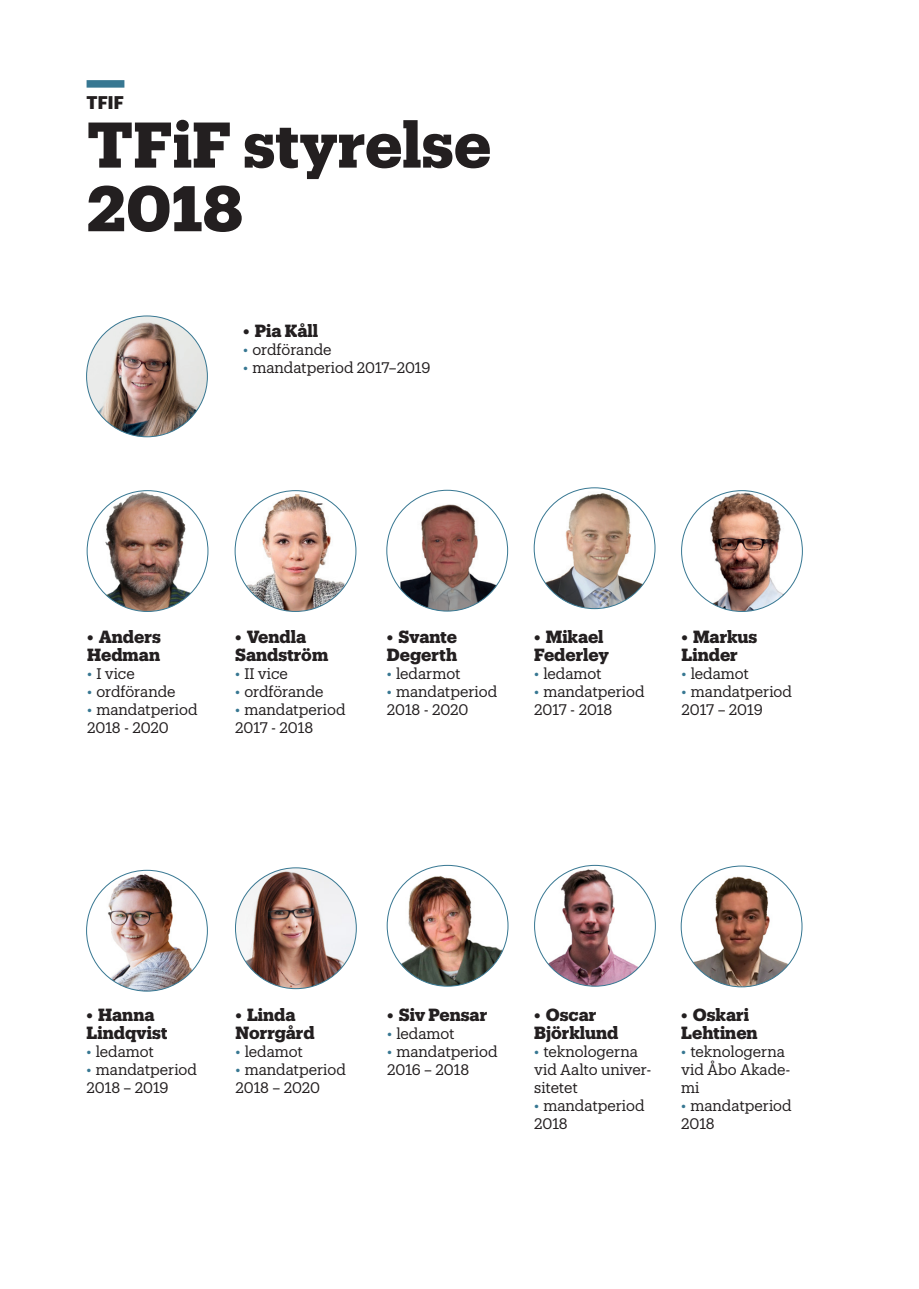
<style>
.page{position:relative;width:919px;height:1289px;background:#fff}
.page>*{position:absolute;margin:0;border:0;box-sizing:border-box;transform-origin:0 0}
.Rubrik_M{font:700 63px/63.6px "Produkt";color:#231f20}
.Vinjett_Allmän{font:700 18px "Graphik";color:#231f20}
.Gallup_Namn{font:700 17.25px/18px "Produkt";color:#231f20}
.t1{font:15px/18px "Produkt";color:#231f20}
.s1{color:#377792}
</style>
<div class="page">
<img style="left:400px;top:495px;width:97px;height:116px">
<img style="left:87px;top:316px;width:120px;height:121px;border-radius:60px">
<img style="left:235px;top:867px;width:121px;height:121px;border-radius:60px">
<img style="left:235px;top:494px;width:109px;height:117px">
<img style="left:540px;top:488px;width:115px;height:120px">
<img style="left:87px;top:870px;width:120px;height:121px;border-radius:60px">
<img style="left:681px;top:490px;width:121px;height:121px;border-radius:60px">
<img style="left:392px;top:871px;width:110px;height:115px">
<img style="left:682px;top:867px;width:120px;height:119px">
<img style="left:95px;top:490px;width:102px;height:121px">
<div style="left:87px;top:80px;width:37px;height:8px;background:#377792"></div>
<img style="left:534px;top:865px;width:121px;height:121px;border-radius:60px">
<p class="Vinjett_Allmän" style="left:87px;top:88px;width:39px">TFIF</p>
<p class="Rubrik_M" style="left:87px;top:109px;width:406px">TFiF styrelse<br>2018</p>
<p class="Gallup_Namn" style="left:243px;top:320px;width:77px">• Pia Kåll</p>
<p class="t1" style="left:243px;top:340px;width:90px"><span class="s1">•</span> ordförande</p>
<p class="t1" style="left:243px;top:358px;width:189px"><span class="s1">•</span> mandatperiod 2017–2019</p>
<p class="Gallup_Namn" style="left:87px;top:626px;width:75px">• Anders<br>Hedman</p>
<p class="t1" style="left:87px;top:664px;width:49px"><span class="s1">•</span> I vice</p>
<p class="t1" style="left:87px;top:682px;width:90px"><span class="s1">•</span> ordförande</p>
<p class="t1" style="left:87px;top:700px;width:112px"><span class="s1">•</span> mandatperiod<br>2018 - 2020</p>
<p class="Gallup_Namn" style="left:235px;top:626px;width:95px">• Vendla<br>Sandström</p>
<p class="t1" style="left:235px;top:664px;width:54px"><span class="s1">•</span> II vice</p>
<p class="t1" style="left:235px;top:682px;width:90px"><span class="s1">•</span> ordförande</p>
<p class="t1" style="left:235px;top:700px;width:112px"><span class="s1">•</span> mandatperiod<br>2017 - 2018</p>
<p class="Gallup_Namn" style="left:387px;top:626px;width:72px">• Svante<br>Degerth</p>
<p class="t1" style="left:387px;top:664px;width:75px"><span class="s1">•</span> ledarmot</p>
<p class="t1" style="left:387px;top:682px;width:112px"><span class="s1">•</span> mandatperiod<br>2018 - 2020</p>
<p class="Gallup_Namn" style="left:534px;top:626px;width:71px">• Mikael</p>
<p class="Gallup_Namn" style="left:534px;top:644px;width:76px">Federley</p>
<p class="t1" style="left:534px;top:664px;width:69px"><span class="s1">•</span> ledamot</p>
<p class="t1" style="left:534px;top:682px;width:112px"><span class="s1">•</span> mandatperiod<br>2017 - 2018</p>
<p class="Gallup_Namn" style="left:681px;top:626px;width:77px">• Markus</p>
<p class="Gallup_Namn" style="left:681px;top:644px;width:58px">Linder</p>
<p class="t1" style="left:681px;top:664px;width:69px"><span class="s1">•</span> ledamot</p>
<p class="t1" style="left:681px;top:682px;width:112px"><span class="s1">•</span> mandatperiod<br>2017 – 2019</p>
<p class="Gallup_Namn" style="left:87px;top:1004px;width:83px">• Hanna<br>Lindqvist</p>
<p class="t1" style="left:87px;top:1042px;width:69px"><span class="s1">•</span> ledamot</p>
<p class="t1" style="left:87px;top:1060px;width:112px"><span class="s1">•</span> mandatperiod<br>2018 – 2019</p>
<p class="Gallup_Namn" style="left:235px;top:1004px;width:81px">• Linda<br>Norrgård</p>
<p class="t1" style="left:235px;top:1042px;width:69px"><span class="s1">•</span> ledamot</p>
<p class="t1" style="left:235px;top:1060px;width:112px"><span class="s1">•</span> mandatperiod<br>2018 – 2020</p>
<p class="Gallup_Namn" style="left:387px;top:1004px;width:102px">• Siv Pensar</p>
<p class="t1" style="left:387px;top:1024px;width:69px"><span class="s1">•</span> ledamot</p>
<p class="t1" style="left:387px;top:1042px;width:112px"><span class="s1">•</span> mandatperiod<br>2016 – 2018</p>
<p class="Gallup_Namn" style="left:534px;top:1004px;width:86px">• Oscar<br>Björklund</p>
<p class="t1" style="left:534px;top:1042px;width:119px"><span class="s1">•</span> teknologerna vid Aalto univer&shy;sitetet</p>
<p class="t1" style="left:534px;top:1096px;width:112px"><span class="s1">•</span> mandatperiod<br>2018</p>
<p class="Gallup_Namn" style="left:681px;top:1004px;width:78px">• Oskari<br>Lehtinen</p>
<p class="t1" style="left:681px;top:1042px;width:111px"><span class="s1">•</span> teknologerna vid Åbo Akade&shy;mi</p>
<p class="t1" style="left:681px;top:1096px;width:112px"><span class="s1">•</span> mandatperiod<br>2018</p>
</div>
